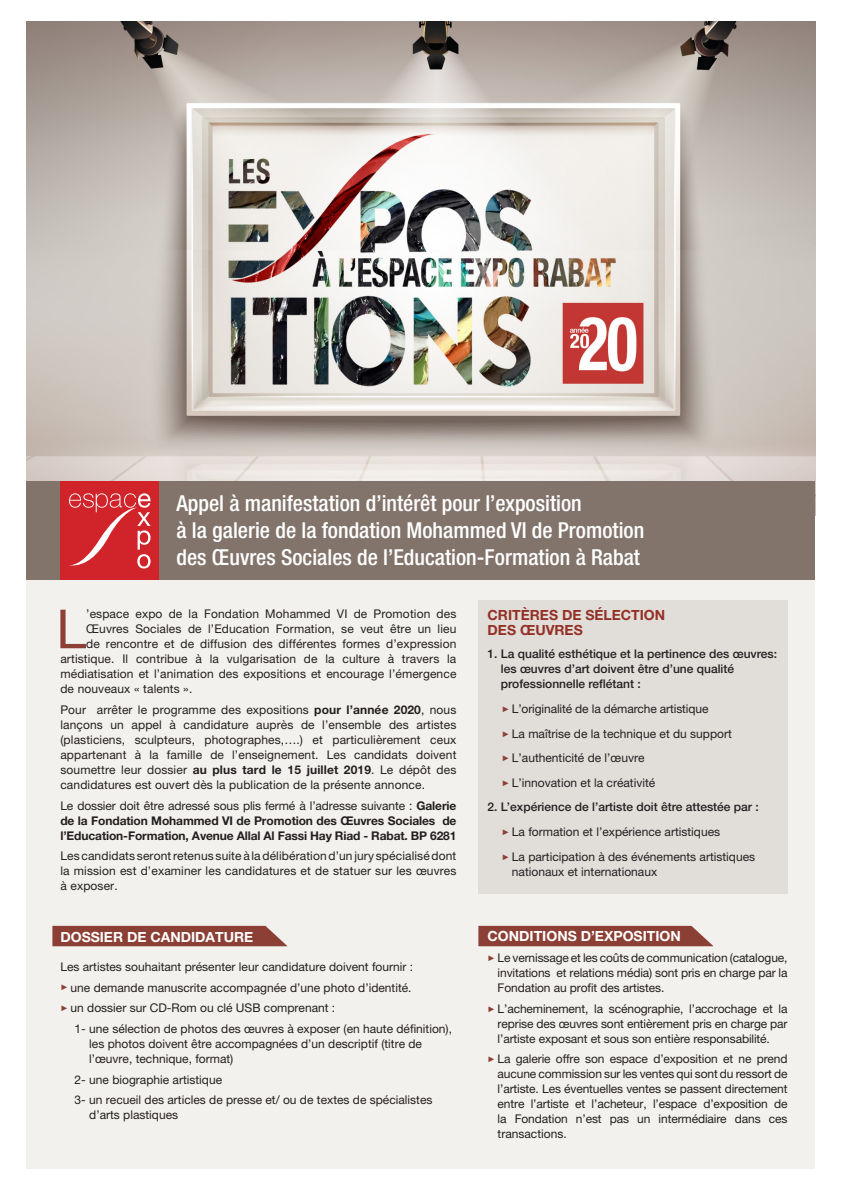
<style>
.page{position:relative;width:842px;height:1191px;background:#fff}
.page>*{position:absolute;margin:0;border:0;box-sizing:border-box;transform-origin:0 0}
.t1{font:54px "Helvetica Neue LT Pro";color:#8c3f34}
.t2{font:500 condensed 22px/27px "Helvetica Neue LT Pro";color:#fff}
.t3{font:700 14px "Helvetica Neue LT Pro";color:#fff}
.t4{font:700 14px/15px "Helvetica Neue LT Pro";color:#943126}
.t5{font:12px/15px "Helvetica Neue LT Pro";color:#231f20;text-align:justify}
.t6{font:700 12px/15px "Helvetica Neue LT Pro";letter-spacing:-.01em;color:#231f20;text-align:justify}
.t7{font:500 12px/15px "Helvetica Neue LT Pro";color:#231f20}
.s1{font-weight:700}
.s2{font-weight:400}
.s3{font-family:"Arial";font-size:8px;color:#8c3f34}
.s4{font-weight:500}
</style>
<div class="page">
<div style="left:27px;top:22px;width:788px;height:1147px;background:#f3f1ed"></div>
<img style="left:27px;top:22px;width:788px;height:459px">
<div style="left:27px;top:481px;width:788px;height:98px;background:#82746b"></div>
<div style="left:60px;top:481px;width:99px;height:98px;background:#d1232a"></div>
<svg style="left:69px;top:493px;width:82px;height:76px"></svg>
<div style="left:478px;top:600px;width:310px;height:293px;background:#e1ddd9"></div>
<div style="left:52px;top:926px;width:235px;height:20px;background:#8c3f34"></div>
<div style="left:478px;top:926px;width:235px;height:20px;background:#8c3f34"></div>
<h2 class="t2" style="left:176px;top:489px;width:469px">Appel à manifestation d’intérêt pour l’exposition<br>à la galerie de la fondation Mohammed VI de Promotion des Œuvres Sociales de l’Education-Formation à Rabat</h2>
<h1 class="t1" style="left:56px;top:597px;width:32px">L</h1>
<p class="t5" style="left:86px;top:606px;width:372px">’espace expo de la Fondation Mohammed VI de Promotion des</p>
<p class="t5" style="left:86px;top:621px;width:372px">Œuvres Sociales de l’Education Formation, se veut être un lieu</p>
<p class="t5" style="left:86px;top:636px;width:372px">de rencontre et de diffusion des différentes formes d’expression</p>
<p class="t5" style="left:60px;top:651px;width:397px">artistique. Il contribue à la vulgarisation de la culture à travers la</p>
<p class="t5" style="left:60px;top:666px;width:397px">médiatisation et l’animation des expositions et encourage l’émergence</p>
<p class="t5" style="left:60px;top:681px;width:133px">de nouveaux « talents ».</p>
<p class="t5" style="left:60px;top:702px;width:397px">Pour arrêter le programme des expositions <span class="s1">pour l’année 2020</span>, nous lançons un appel à candidature auprès de l’ensemble des artistes (plasticiens, sculpteurs, photographes,….) et particulièrement ceux appartenant à la famille de l’enseignement. Les candidats doivent soumettre leur dossier <span class="s1">au plus tard le 15 juillet 2019</span>. Le dépôt des candidatures est ouvert dès la publication de la présente annonce.</p>
<p class="t6" style="left:60px;top:797px;width:397px"><span class="s2">Le dossier doit être adressé sous plis fermé à l’adresse suivante :</span> Galerie de la Fondation Mohammed VI de Promotion des Œuvres Sociales de l’Education-Formation, Avenue Allal Al Fassi Hay Riad - Rabat. BP 6281</p>
<p class="t5" style="left:60px;top:848px;width:398px">Les candidats seront retenus suite à la délibération d’un jury spécialisé dont la mission est d’examiner les candidatures et de statuer sur les œuvres à exposer.</p>
<p class="t3" style="left:60px;top:928px;width:194px">DOSSIER DE CANDIDATURE</p>
<p class="t5" style="left:60px;top:956px;width:354px;line-height:20.7px;text-align:left">Les artistes souhaitant présenter leur candidature doivent fournir : <span class="s3">►</span> une demande manuscrite accompagnée d’une photo d’identité. <span class="s3">►</span> un dossier sur CD-Rom ou clé USB comprenant :</p>
<p class="t5" style="left:89px;top:1021px;width:364px;text-align:left;text-indent:-15px">1- une sélection de photos des œuvres à exposer (en haute définition), les photos doivent être accompagnées d’un descriptif (titre de l’œuvre, technique, format)</p>
<p class="t5" style="left:75px;top:1068px;width:359px;line-height:20.7px">2- une biographie artistique<br>3- un recueil des articles de presse et/ ou de textes de spécialistes</p>
<p class="t5" style="left:89px;top:1107px;width:90px">d’arts plastiques</p>
<p class="t4" style="left:488px;top:607px;width:179px">CRITÈRES DE SÉLECTION<br>DES ŒUVRES</p>
<p class="t7" style="left:501px;top:646px;width:278px;text-indent:-13px">1. La qualité esthétique et la pertinence des œuvres: les œuvres d’art doivent être d’une qualité professionnelle reflétant :</p>
<p class="t5" style="left:502px;top:696px;width:231px;line-height:24.6px;text-align:left"><span class="s3">►</span> L’originalité de la démarche artistique<br><span class="s3">►</span> La maîtrise de la technique et du support <span class="s3">►</span> L’authenticité de l’œuvre<br><span class="s3">►</span> L’innovation et la créativité</p>
<p class="t5" style="left:502px;top:794px;width:259px;line-height:24.6px;text-align:left;text-indent:-14px"><span class="s4">2. L’expérience de l’artiste doit être attestée par : </span><span class="s3">►</span> La formation et l’expérience artistiques<br><span class="s3">►</span> La participation à des événements artistiques</p>
<p class="t5" style="left:512px;top:863px;width:147px">nationaux et internationaux</p>
<p class="t3" style="left:488px;top:927px;width:195px">CONDITIONS D’EXPOSITION</p>
<p class="t5" style="left:498px;top:950px;width:291px;text-indent:-10px"><span class="s3">►</span> Le vernissage et les coûts de communication (catalogue, invitations et relations média) sont pris en charge par la Fondation au profit des artistes.</p>
<p class="t5" style="left:498px;top:1000px;width:291px;text-indent:-10px"><span class="s3">►</span> L’acheminement, la scénographie, l’accrochage et la reprise des œuvres sont entièrement pris en charge par l’artiste exposant et sous son entière responsabilité.</p>
<p class="t5" style="left:498px;top:1051px;width:291px;text-indent:-10px"><span class="s3">►</span> La galerie offre son espace d’exposition et ne prend aucune commission sur les ventes qui sont du ressort de l’artiste. Les éventuelles ventes se passent directement entre l’artiste et l’acheteur, l’espace d’exposition de la Fondation n’est pas un intermédiaire dans ces transactions.</p>
</div>
